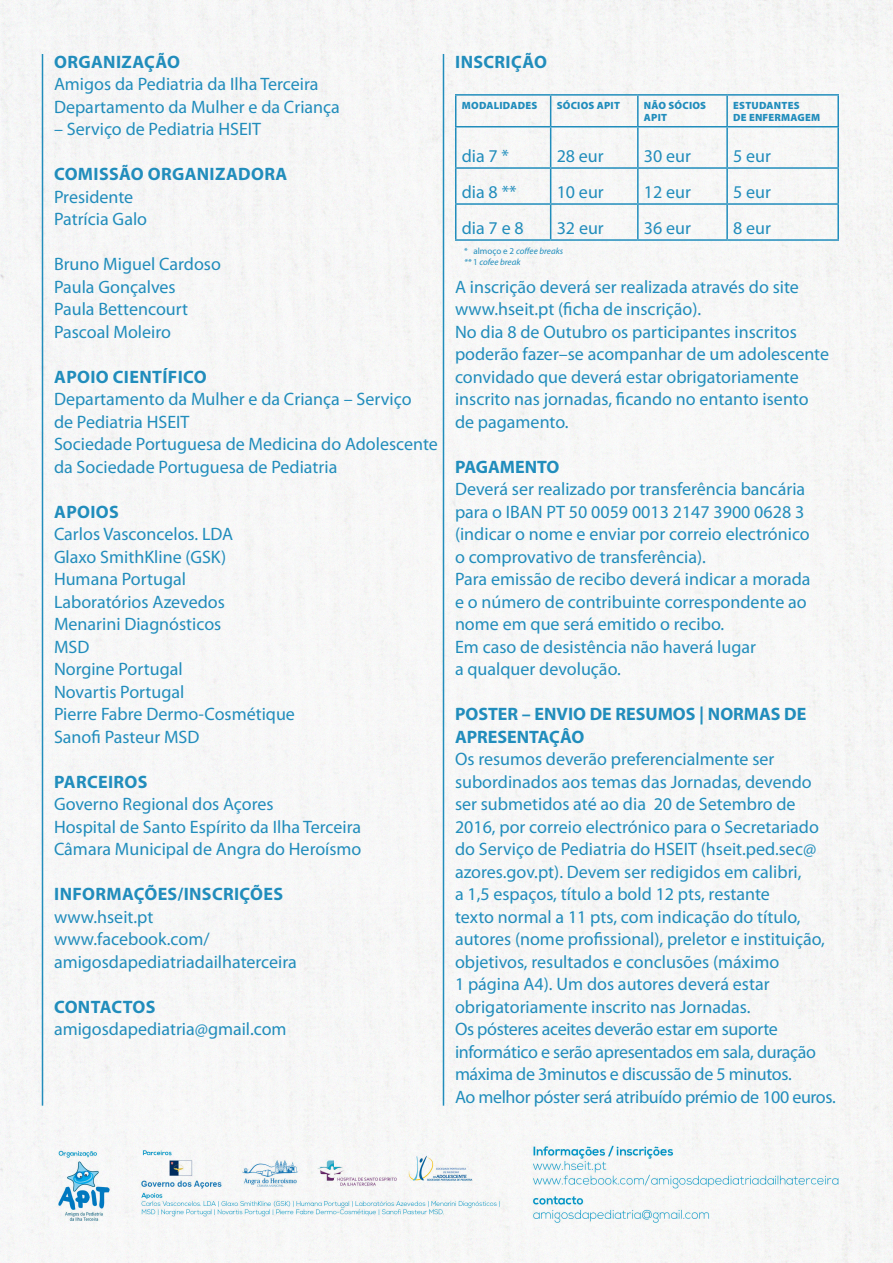
<style>
.page{position:relative;width:893px;height:1263px;background:#f6f7f6}
.page>*{position:absolute;margin:0;border:0;box-sizing:border-box;transform-origin:0 0}
.t1{font:18px/22.5px "Myriad Pro";color:#218dbc}
.t2{font:18px/22.5px "Myriad Pro";letter-spacing:-.02em;color:#218dbc}
.t3{font:700 18px "Myriad Pro";letter-spacing:.02em;color:#218dbc}
.t4{font:700 18px/22.5px "Myriad Pro";color:#218dbc}
.t5{font:900 10.5px/12px "Myriad Pro";letter-spacing:.02em;color:#218dbc}
.t6{font:italic 9px "Myriad Pro";color:#218dbc}
.s1{font-style:normal}
</style>
<div class="page">
<hr style="left:443px;top:54px;width:1px;height:1052px;background:#218dbc">
<hr style="left:455px;top:94px;width:96px;height:2px;background:#218dbc">
<hr style="left:455px;top:96px;width:1px;height:30px;background:#218dbc">
<hr style="left:551px;top:94px;width:87px;height:2px;background:#218dbc">
<hr style="left:550px;top:96px;width:1px;height:30px;background:#218dbc">
<hr style="left:638px;top:94px;width:89px;height:2px;background:#218dbc">
<hr style="left:637px;top:96px;width:2px;height:30px;background:#218dbc">
<hr style="left:727px;top:94px;width:112px;height:2px;background:#218dbc">
<hr style="left:726px;top:96px;width:2px;height:30px;background:#218dbc">
<hr style="left:837px;top:96px;width:2px;height:30px;background:#218dbc">
<hr style="left:455px;top:126px;width:96px;height:1px;background:#218dbc">
<hr style="left:455px;top:127px;width:1px;height:40px;background:#218dbc">
<hr style="left:551px;top:126px;width:87px;height:1px;background:#218dbc">
<hr style="left:550px;top:127px;width:1px;height:40px;background:#218dbc">
<hr style="left:638px;top:126px;width:89px;height:1px;background:#218dbc">
<hr style="left:637px;top:127px;width:2px;height:40px;background:#218dbc">
<hr style="left:727px;top:126px;width:112px;height:1px;background:#218dbc">
<hr style="left:726px;top:127px;width:2px;height:40px;background:#218dbc">
<hr style="left:837px;top:127px;width:2px;height:40px;background:#218dbc">
<hr style="left:455px;top:167px;width:96px;height:2px;background:#218dbc">
<hr style="left:455px;top:169px;width:1px;height:34px;background:#218dbc">
<hr style="left:551px;top:167px;width:87px;height:2px;background:#218dbc">
<hr style="left:550px;top:169px;width:1px;height:34px;background:#218dbc">
<hr style="left:638px;top:167px;width:89px;height:2px;background:#218dbc">
<hr style="left:637px;top:169px;width:2px;height:34px;background:#218dbc">
<hr style="left:727px;top:167px;width:112px;height:2px;background:#218dbc">
<hr style="left:726px;top:169px;width:2px;height:34px;background:#218dbc">
<hr style="left:837px;top:169px;width:2px;height:34px;background:#218dbc">
<hr style="left:455px;top:203px;width:96px;height:2px;background:#218dbc">
<hr style="left:455px;top:205px;width:1px;height:34px;background:#218dbc">
<hr style="left:551px;top:203px;width:87px;height:2px;background:#218dbc">
<hr style="left:550px;top:205px;width:1px;height:34px;background:#218dbc">
<hr style="left:638px;top:203px;width:89px;height:2px;background:#218dbc">
<hr style="left:637px;top:205px;width:2px;height:34px;background:#218dbc">
<hr style="left:727px;top:203px;width:112px;height:2px;background:#218dbc">
<hr style="left:726px;top:205px;width:2px;height:34px;background:#218dbc">
<hr style="left:837px;top:205px;width:2px;height:34px;background:#218dbc">
<hr style="left:455px;top:239px;width:96px;height:2px;background:#218dbc">
<hr style="left:551px;top:239px;width:87px;height:2px;background:#218dbc">
<hr style="left:638px;top:239px;width:89px;height:2px;background:#218dbc">
<hr style="left:727px;top:239px;width:112px;height:2px;background:#218dbc">
<hr style="left:42px;top:54px;width:1px;height:1052px;background:#218dbc">
<img style="left:27px;top:1136px;width:812px;height:98px">
<p class="t3" style="left:54px;top:50px;width:127px">ORGANIZAÇÃO</p>
<p class="t1" style="left:54px;top:72px;width:266px">Amigos da Pediatria da Ilha Terceira</p>
<p class="t1" style="left:54px;top:95px;width:287px">Departamento da Mulher e da Criança</p>
<p class="t1" style="left:54px;top:117px;width:209px">– Serviço de Pediatria HSEIT</p>
<p class="t3" style="left:54px;top:162px;width:235px">COMISSÃO ORGANIZADORA</p>
<p class="t1" style="left:54px;top:185px;width:81px">Presidente</p>
<p class="t1" style="left:54px;top:207px;width:95px">Patrícia Galo</p>
<p class="t1" style="left:54px;top:252px;width:168px">Bruno Miguel Cardoso</p>
<p class="t1" style="left:54px;top:275px;width:123px">Paula Gonçalves</p>
<p class="t1" style="left:54px;top:297px;width:136px">Paula Bettencourt</p>
<p class="t1" style="left:54px;top:320px;width:119px">Pascoal Moleiro</p>
<p class="t3" style="left:54px;top:365px;width:154px">APOIO CIENTÍFICO</p>
<p class="t1" style="left:54px;top:387px;width:359px">Departamento da Mulher e da Criança – Serviço</p>
<p class="t1" style="left:54px;top:410px;width:137px">de Pediatria HSEIT</p>
<p class="t1" style="left:54px;top:432px;width:385px">Sociedade Portuguesa de Medicina do Adolescente da Sociedade Portuguesa de Pediatria</p>
<p class="t3" style="left:54px;top:500px;width:66px">APOIOS</p>
<p class="t1" style="left:54px;top:522px;width:181px">Carlos Vasconcelos. LDA</p>
<p class="t1" style="left:54px;top:545px;width:174px">Glaxo SmithKline (GSK)</p>
<p class="t1" style="left:54px;top:567px;width:134px">Humana Portugal</p>
<p class="t1" style="left:54px;top:590px;width:172px">Laboratórios Azevedos</p>
<p class="t1" style="left:54px;top:612px;width:169px">Menarini Diagnósticos</p>
<p class="t1" style="left:54px;top:635px;width:37px">MSD</p>
<p class="t1" style="left:54px;top:657px;width:130px">Norgine Portugal</p>
<p class="t1" style="left:54px;top:680px;width:132px">Novartis Portugal</p>
<p class="t1" style="left:54px;top:702px;width:242px">Pierre Fabre Dermo-Cosmétique</p>
<p class="t1" style="left:54px;top:725px;width:147px">Sanofi Pasteur MSD</p>
<p class="t3" style="left:54px;top:770px;width:95px">PARCEIROS</p>
<p class="t1" style="left:54px;top:792px;width:221px">Governo Regional dos Açores</p>
<p class="t1" style="left:54px;top:815px;width:309px">Hospital de Santo Espírito da Ilha Terceira</p>
<p class="t1" style="left:54px;top:837px;width:309px">Câmara Municipal de Angra do Heroísmo</p>
<p class="t3" style="left:54px;top:882px;width:230px">INFORMAÇÕES/INSCRIÇÕES</p>
<p class="t1" style="left:54px;top:905px;width:101px">www.hseit.pt</p>
<p class="t1" style="left:54px;top:927px;width:244px">www.facebook.com/ amigosdapediatriadailhaterceira</p>
<p class="t3" style="left:54px;top:995px;width:103px">CONTACTOS</p>
<p class="t1" style="left:54px;top:1017px;width:234px">amigosdapediatria@gmail.com</p>
<p class="t3" style="left:455px;top:50px;width:93px">INSCRIÇÃO</p>
<p class="t5" style="left:462px;top:99px;width:77px">MODALIDADES</p>
<p class="t5" style="left:557px;top:99px;width:65px">SÓCIOS APIT</p>
<p class="t5" style="left:644px;top:99px;width:64px">NÃO SÓCIOS<br>APIT</p>
<p class="t5" style="left:733px;top:99px;width:88px">ESTUDANTES<br>DE ENFERMAGEM</p>
<p class="t1" style="left:462px;top:144px;width:49px">dia 7 *</p>
<p class="t1" style="left:557px;top:144px;width:49px">28 eur</p>
<p class="t1" style="left:644px;top:144px;width:49px">30 eur</p>
<p class="t1" style="left:733px;top:144px;width:39px">5 eur</p>
<p class="t1" style="left:462px;top:180px;width:56px">dia 8 **</p>
<p class="t1" style="left:557px;top:180px;width:49px">10 eur</p>
<p class="t1" style="left:644px;top:180px;width:49px">12 eur</p>
<p class="t1" style="left:733px;top:180px;width:39px">5 eur</p>
<p class="t1" style="left:462px;top:216px;width:63px">dia 7 e 8</p>
<p class="t1" style="left:557px;top:216px;width:49px">32 eur</p>
<p class="t1" style="left:644px;top:216px;width:49px">36 eur</p>
<p class="t1" style="left:733px;top:216px;width:39px">8 eur</p>
<p class="t6" style="left:464px;top:245px;width:101px"><span class="s1">* almoço e 2</span> coffee breaks</p>
<p class="t6" style="left:464px;top:256px;width:58px">** <span class="s1">1</span> cofee break</p>
<p class="t1" style="left:455px;top:275px;width:345px">A inscrição deverá ser realizada através do site www.hseit.pt (ficha de inscrição).</p>
<p class="t1" style="left:455px;top:320px;width:376px">No dia 8 de Outubro os participantes inscritos poderão fazer–se acompanhar de um adolescente convidado que deverá estar obrigatoriamente inscrito nas jornadas, ficando no entanto isento</p>
<p class="t1" style="left:455px;top:410px;width:115px">de pagamento.</p>
<p class="t4" style="left:455px;top:455px;width:106px">PAGAMENTO</p>
<p class="t1" style="left:455px;top:477px;width:356px">Deverá ser realizado por transferência bancária para o IBAN PT 50 0059 0013 2147 3900 0628 3 (indicar o nome e enviar por correio electrónico</p>
<p class="t1" style="left:455px;top:545px;width:252px">o comprovativo de transferência).</p>
<p class="t1" style="left:455px;top:567px;width:357px">Para emissão de recibo deverá indicar a morada</p>
<p class="t1" style="left:455px;top:590px;width:353px">e o número de contribuinte correspondente ao nome em que será emitido o recibo.</p>
<p class="t1" style="left:455px;top:635px;width:302px">Em caso de desistência não haverá lugar</p>
<p class="t1" style="left:455px;top:657px;width:167px">a qualquer devolução.</p>
<p class="t4" style="left:455px;top:702px;width:353px">POSTER – ENVIO DE RESUMOS | NORMAS DE<br>APRESENTAÇÂO</p>
<p class="t1" style="left:455px;top:747px;width:365px">Os resumos deverão preferencialmente ser subordinados aos temas das Jornadas, devendo ser submetidos até ao dia 20 de Setembro de 2016, por correio electrónico para o Secretariado do Serviço de Pediatria do HSEIT (hseit.ped.sec@ azores.gov.pt). Devem ser redigidos em calibri,</p>
<p class="t1" style="left:455px;top:882px;width:371px">a 1,5 espaços, título a bold 12 pts, restante<br>texto normal a 11 pts, com indicação do título, autores (nome profissional), preletor e instituição, objetivos, resultados e conclusões (máximo<br>1 página A4). Um dos autores deverá estar obrigatoriamente inscrito nas Jornadas.</p>
<p class="t2" style="left:455px;top:1017px;width:362px">Os pósteres aceites deverão estar em suporte informático e serão apresentados em sala, duração máxima de 3minutos e discussão de 5 minutos.</p>
<p class="t2" style="left:455px;top:1085px;width:382px">Ao melhor póster será atribuído prémio de 100 euros.</p>
</div>
